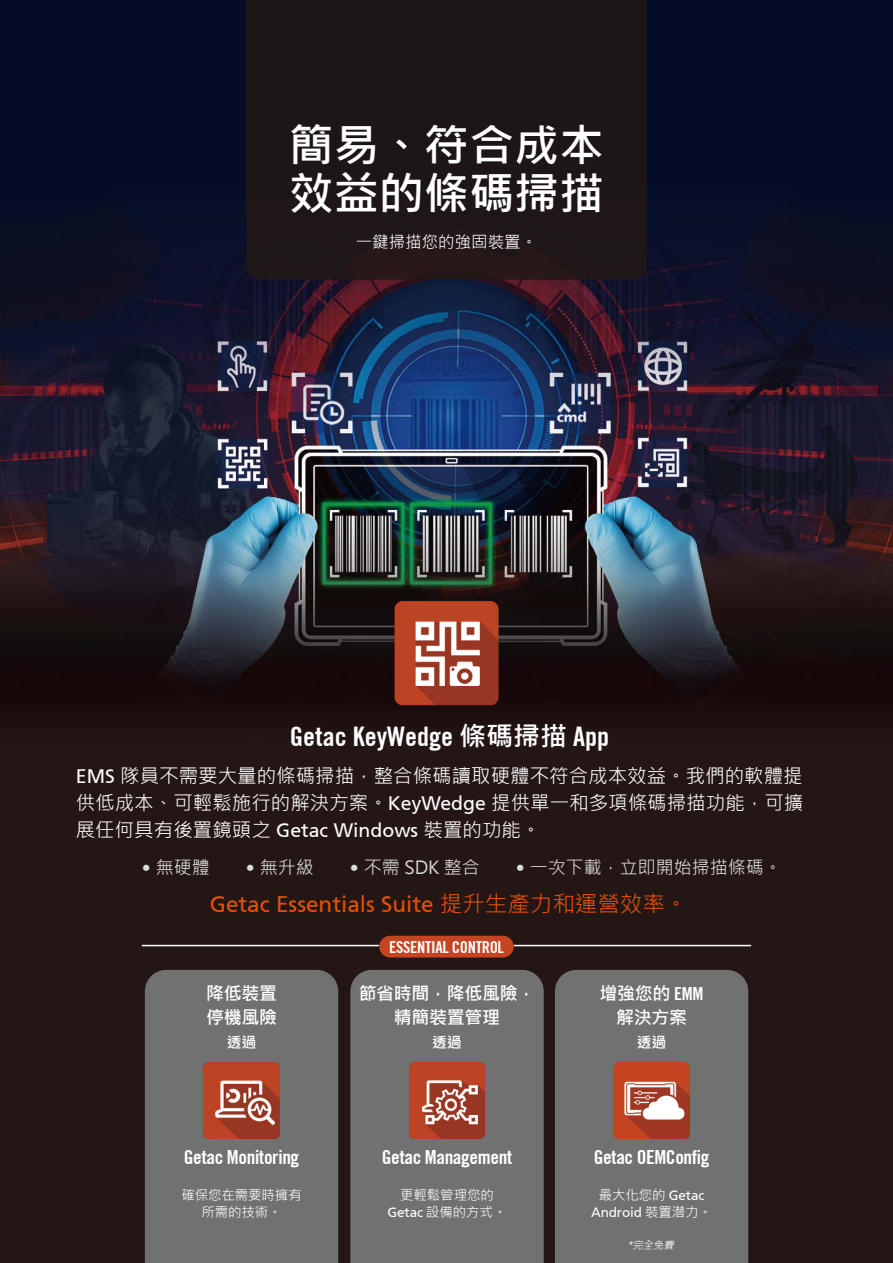
<style>
.page{position:relative;width:893px;height:1263px;background:#fff}
.page>*{position:absolute;margin:0;border:0;box-sizing:border-box;transform-origin:0 0}
.t1{font:700 45px/48px "Microsoft Jheng Hei";color:#fff}
.t2{font:700 condensed 27px "Trade Gothic No.20";color:#fff}
.t3{font:22.5px "Frutiger 55 Roman";color:#e35204}
.t4{font:19.5px/27px "Microsoft Jheng Hei";color:#fff;text-align:justify}
.t5{font:700 condensed 19.5px "Trade Gothic No.20";letter-spacing:-.02em;color:#fff}
.t6{font:700 18px/24px "Microsoft Jheng Hei";letter-spacing:-.02em;color:#fff;text-align:center}
.t7{font:18px "Microsoft Jheng Hei";color:#dcdddd}
.t8{font:700 condensed 16.5px "Trade Gothic No.20";letter-spacing:-.02em;color:#fff}
.t9{font:16.5px "Microsoft Jheng Hei";color:#fff}
.t10{font:700 15px "Microsoft Jheng Hei";color:#fff}
.t11{font:13.5px/16.5px "Microsoft Jheng Hei";letter-spacing:-.01em;color:#fff;text-align:center}
.t12{font:13.5px "Frutiger 55 Roman";letter-spacing:-.01em;color:#fff}
.t13{font:italic 10.5px "Microsoft Jheng Hei";color:#fff}
.s1{font-family:"Microsoft Jheng Hei";font-stretch:normal}
.s2{font-family:"Frutiger 55 Roman"}
.s3{font-family:"Microsoft Jheng Hei"}
.s4{font-family:"Trade Gothic No.20";font-stretch:condensed}
</style>
<div class="page">
<img style="left:0;top:0;width:893px;height:1263px">
<div style="left:246px;top:0;width:401px;height:280px;background:#1d1617"></div>
<img style="left:352px;top:582px;width:189px;height:142px">
<div style="left:145px;top:970px;width:193px;height:293px;background:#727171"></div>
<div style="left:350px;top:970px;width:194px;height:293px;background:#727171"></div>
<div style="left:555px;top:970px;width:193px;height:293px;background:#727171"></div>
<img style="left:614px;top:1063px;width:75px;height:75px">
<img style="left:204px;top:1063px;width:75px;height:75px">
<img style="left:409px;top:1063px;width:76px;height:75px">
<hr style="left:142px;top:945px;width:237px;height:1px;background:#fff">
<hr style="left:514px;top:945px;width:237px;height:1px;background:#fff">
<div style="left:379px;top:936px;width:135px;height:21px;background:#c54421;border-radius:11px"></div>
<h1 class="t1" style="left:289px;top:121px;width:316px">簡易、符合成本效益的條碼掃描</h1>
<p class="t9" style="left:356px;top:232px;width:183px">一鍵掃描您的強固裝置。</p>
<h2 class="t2" style="left:290px;top:720px;width:321px">Getac KeyWedge <span class="s1">條碼掃描</span> App</h2>
<p class="t4" style="left:76px;top:762px;width:729px"><span class="s2">EMS</span> 隊員不需要大量的條碼掃描，整合條碼讀取硬體不符合成本效益。我們的軟體提供低成本、可輕鬆施行的解決方案。<span class="s2">KeyWedge</span> 提供單一和多項條碼掃描功能，可擴展任何具有後置鏡頭之 <span class="s2">Getac Windows</span> 裝置的功能。</p>
<p class="t7" style="left:142px;top:856px;width:70px"><span class="s2">•</span> 無硬體</p>
<p class="t7" style="left:246px;top:856px;width:70px"><span class="s2">•</span> 無升級</p>
<p class="t7" style="left:350px;top:856px;width:132px"><span class="s2">•</span> 不需 SDK 整合</p>
<p class="t7" style="left:516px;top:856px;width:268px"><span class="s2">•</span> 一次下載，立即開始掃描條碼。</p>
<p class="t3" style="left:210px;top:891px;width:479px">Getac Essentials Suite <span class="s3">提升生產力和運營效率。</span></p>
<p class="t6" style="left:206px;top:981px;width:72px;text-align:left">降低裝置停機風險</p>
<p class="t10" style="left:227px;top:1033px;width:31px">透過</p>
<p class="t5" style="left:184px;top:1145px;width:117px">Getac Monitoring</p>
<p class="t11" style="left:181px;top:1187px;width:122px">確保您在需要時擁有所需的技術。</p>
<p class="t8" style="left:389px;top:937px;width:116px">ESSENTIAL CONTROL</p>
<p class="t6" style="left:359px;top:981px;width:178px">節省時間，降低風險，精簡裝置管理</p>
<p class="t10" style="left:432px;top:1033px;width:31px">透過</p>
<p class="t6" style="left:600px;top:981px;width:105px">增強您的 <span class="s4">EMM</span>解決方案</p>
<p class="t10" style="left:637px;top:1033px;width:31px">透過</p>
<p class="t5" style="left:382px;top:1145px;width:132px">Getac Management</p>
<p class="t5" style="left:594px;top:1145px;width:117px">Getac OEMConfig</p>
<p class="t11" style="left:388px;top:1187px;width:120px">更輕鬆管理您的<br><span class="s2">Getac</span> 設備的方式。</p>
<p class="t11" style="left:599px;top:1187px;width:107px">最大化您的 <span class="s2">Getac</span></p>
<p class="t12" style="left:591px;top:1204px;width:123px">Android <span class="s3">裝置潜力。</span></p>
<p class="t13" style="left:628px;top:1238px;width:50px">*完全免費</p>
</div>
